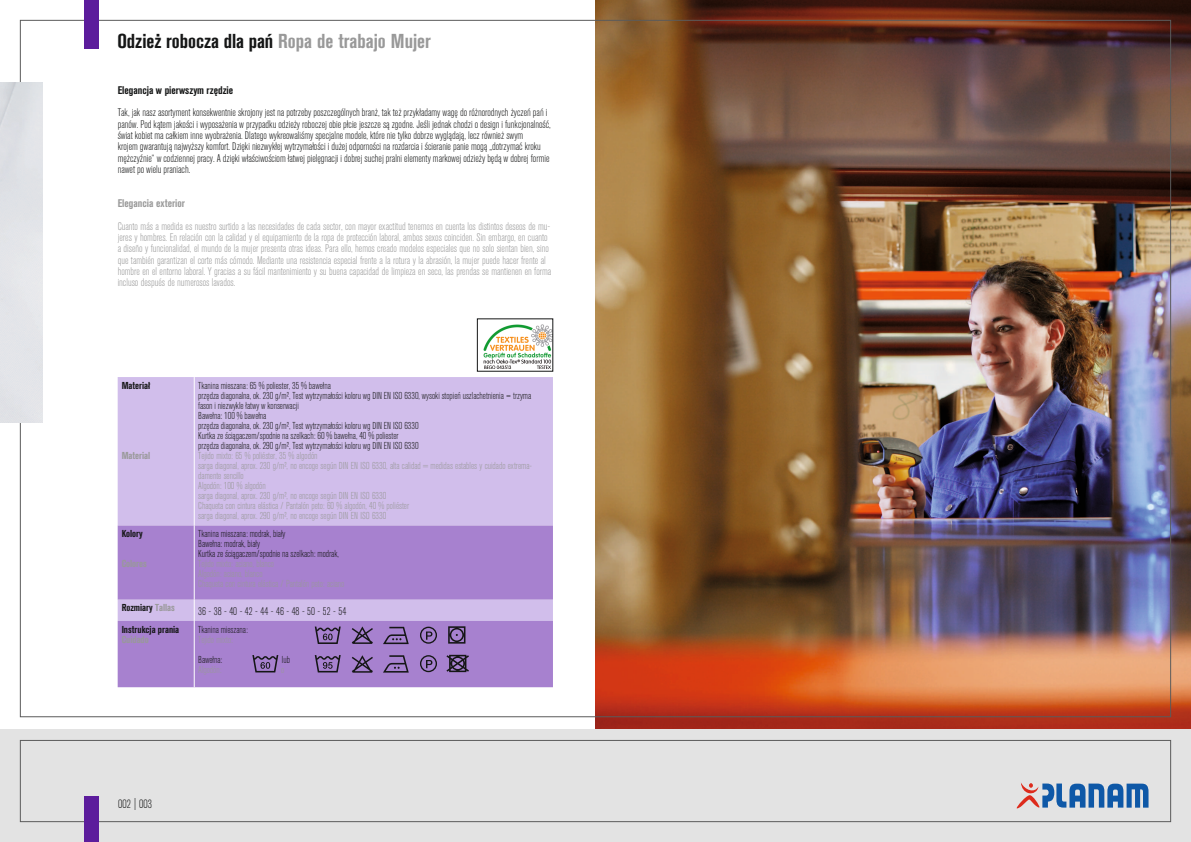
<style>
.page{position:relative;width:1191px;height:842px;background:#fff}
.page>*{position:absolute;margin:0;border:0;box-sizing:border-box;transform-origin:0 0}
.t1{font:700 condensed 20px "Akzidenz Grotesk CE";color:#151616}
.t2{font:300 condensed 12px "Akzidenz Grotesk BE";color:#151616}
.t3{font:300 condensed 11px/11.3px "Akzidenz Grotesk CE";color:#151616}
.t4{font:300 condensed 11px/11.3px "Akzidenz Grotesk BE";color:#999}
.t5{font:300 condensed 11px "Akzidenz Grotesk BE";color:#151616}
.t6{font:700 condensed 11px "Akzidenz Grotesk CE";color:#151616}
.t7{font:700 condensed 11px "Akzidenz Grotesk BE";color:#999}
.t8{font:300 condensed 10px/10px "Akzidenz Grotesk CE";color:#151616}
.t9{font:300 condensed 10px/10px "Akzidenz Grotesk BE";color:#999}
.t10{font:700 condensed 10px "Akzidenz Grotesk CE";color:#151616}
.t11{font:700 condensed 10px "Akzidenz Grotesk BE";color:#999}
.t12{font:300 condensed 10px "Akzidenz Grotesk BE";color:#151616}
.s1{font-family:"Akzidenz Grotesk BE";color:#999}
.s2{font-family:"Akzidenz Grotesk BE"}
</style>
<div class="page">
<div style="left:0;top:729px;width:1191px;height:113px;background:#e3e3e3"></div>
<svg style="left:1016px;top:783px;width:132px;height:26px"></svg>
<div style="left:20px;top:740px;width:1151px;height:82px;border:1px solid #5b5b5b"></div>
<div style="left:84px;top:797px;width:14px;height:45px;background:#5c1c9c"></div>
<div style="left:118px;top:377px;width:435px;height:148px;background:#d1beeb"></div>
<svg style="left:118px;top:525px;width:435px;height:162px;background:#ad89d2"></svg>
<hr style="left:194px;top:377px;width:1px;height:148px;background:#fff">
<hr style="left:194px;top:525px;width:1px;height:75px;background:#fff">
<svg style="left:194px;top:600px;width:1px;height:21px"></svg>
<hr style="left:194px;top:621px;width:1px;height:66px;background:#fff">
<img style="left:483px;top:324px;width:68px;height:45px">
<img style="left:595px;top:0;width:596px;height:729px">
<div style="left:84px;top:0;width:14px;height:48px;background:#5c1c9c"></div>
<svg style="left:315px;top:626px;width:26px;height:18px"></svg>
<svg style="left:383px;top:627px;width:26px;height:17px"></svg>
<svg style="left:420px;top:627px;width:17px;height:17px"></svg>
<svg style="left:448px;top:626px;width:17px;height:18px"></svg>
<svg style="left:352px;top:626px;width:21px;height:18px"></svg>
<svg style="left:252px;top:655px;width:26px;height:17px"></svg>
<svg style="left:315px;top:655px;width:26px;height:17px"></svg>
<svg style="left:383px;top:655px;width:26px;height:18px"></svg>
<svg style="left:420px;top:655px;width:17px;height:17px"></svg>
<svg style="left:446px;top:655px;width:22px;height:17px"></svg>
<svg style="left:352px;top:655px;width:21px;height:18px"></svg>
<h1 class="t1" style="left:117px;top:30px;width:315px">Odzież robocza dla pań <span class="s1">Ropa de trabajo Mujer</span></h1>
<p class="t6" style="left:118px;top:83px;width:117px">Elegancja w pierwszym rzędzie</p>
<p class="t3" style="left:118px;top:107px;width:435px">Tak, jak nasz asortyment konsekwentnie skrojony jest na potrzeby poszczególnych branż, tak też przykładamy wagę do różnorodnych życzeń pań i panów. Pod kątem jakości i wyposażenia w przypadku odzieży roboczej obie płcie jeszcze są zgodne. Jeśli jednak chodzi o design i funkcjonalność, świat kobiet ma całkiem inne wyobrażenia. Dlatego wykreowaliśmy specjalne modele, które nie tylko dobrze wyglądają, lecz również swym<br>krojem gwarantują najwyższy komfort. Dzięki niezwykłej wytrzymałości i dużej odporności na rozdarcia i ścieranie panie mogą „dotrzymać kroku mężczyźnie“ w codziennej pracy. A dzięki właściwościom łatwej pielęgnacji i dobrej suchej pralni elementy markowej odzieży będą w dobrej formie nawet po wielu praniach.</p>
<p class="t7" style="left:118px;top:197px;width:69px">Elegancia exterior</p>
<p class="t4" style="left:118px;top:221px;width:435px">Cuanto más a medida es nuestro surtido a las necesidades de cada sector, con mayor exactitud tenemos en cuenta los distintos deseos de mu&shy;jeres y hombres. En relación con la calidad y el equipamiento de la ropa de protección laboral, ambos sexos coinciden. Sin embargo, en cuanto a diseño y funcionalidad, el mundo de la mujer presenta otras ideas. Para ello, hemos creado modelos especiales que no solo sientan bien, sino que también garantizan el corte más cómodo. Mediante una resistencia especial frente a la rotura y la abrasión, la mujer puede hacer frente al hombre en el entorno laboral. Y gracias a su fácil mantenimiento y su buena capacidad de limpieza en seco, las prendas se mantienen en forma incluso después de numerosos lavados.</p>
<p class="t10" style="left:122px;top:380px;width:30px">Materiał</p>
<p class="t11" style="left:122px;top:450px;width:30px">Material</p>
<p class="t10" style="left:122px;top:528px;width:23px">Kolory</p>
<p class="t11" style="left:122px;top:558px;width:27px">Colores</p>
<p class="t8" style="left:198px;top:380px;width:334px">Tkanina mieszana: 65 % poliester, 35 % bawełna<br>przędza diagonalna, ok. 230 g/m<span class="s2">²</span>, Test wytrzymałości koloru wg DIN EN ISO 6330, wysoki stopień uszlachetnienia = trzyma fason i niezwykle łatwy w konserwacji<br>Bawełna: 100 % bawełna<br>przędza diagonalna, ok. 230 g/m<span class="s2">²</span>, Test wytrzymałości koloru wg DIN EN ISO 6330<br>Kurtka ze ściągaczem/spodnie na szelkach: 60 % bawełna, 40 % poliester<br>przędza diagonalna, ok. 290 g/m<span class="s2">²</span>, Test wytrzymałości koloru wg DIN EN ISO 6330</p>
<p class="t9" style="left:198px;top:450px;width:335px">Tejido mixto: 65 % poliéster, 35 % algodón<br>sarga diagonal, aprox. 230 g/m², no encoge según DIN EN ISO 6330, alta calidad = medidas estables y cuidado extrema&shy;damente sencillo<br>Algodón: 100 % algodón<br>sarga diagonal, aprox. 230 g/m², no encoge según DIN EN ISO 6330<br>Chaqueta con cintura elástica / Pantalón peto: 60 % algodón, 40 % poliéster<br>sarga diagonal, aprox. 290 g/m², no encoge según DIN EN ISO 6330</p>
<p class="t8" style="left:198px;top:529px;width:142px">Tkanina mieszana: modrak, biały<br>Bawełna: modrak, biały<br>Kurtka ze ściągaczem/spodnie na szelkach: modrak,</p>
<p class="t9" style="left:198px;top:559px;width:148px">Tejido mixto: aciano, blanco<br>Algodón: aciano, blanco<br>Chaqueta con cintura elástica / Pantalón peto: aciano</p>
<p class="t10" style="left:122px;top:602px;width:55px">Rozmiary <span class="s1">Tallas</span></p>
<p class="t5" style="left:198px;top:605px;width:149px">36 - 38 - 40 - 42 - 44 - 46 - 48 - 50 - 52 - 54</p>
<p class="t10" style="left:122px;top:624px;width:59px">Instrukcja prania</p>
<p class="t11" style="left:122px;top:634px;width:29px">Cuidado</p>
<p class="t8" style="left:198px;top:624px;width:51px">Tkanina mieszana<span class="s2">:</span></p>
<p class="t9" style="left:198px;top:634px;width:36px">Tejido mixto:</p>
<p class="t8" style="left:198px;top:654px;width:26px">Bawełna:</p>
<p class="t12" style="left:282px;top:654px;width:10px">lub</p>
<p class="t9" style="left:198px;top:664px;width:25px">Algodón:</p>
<p class="t9" style="left:281px;top:664px;width:5px">o</p>
<p class="t2" style="left:118px;top:797px;width:35px">002 | 003</p>
</div>
